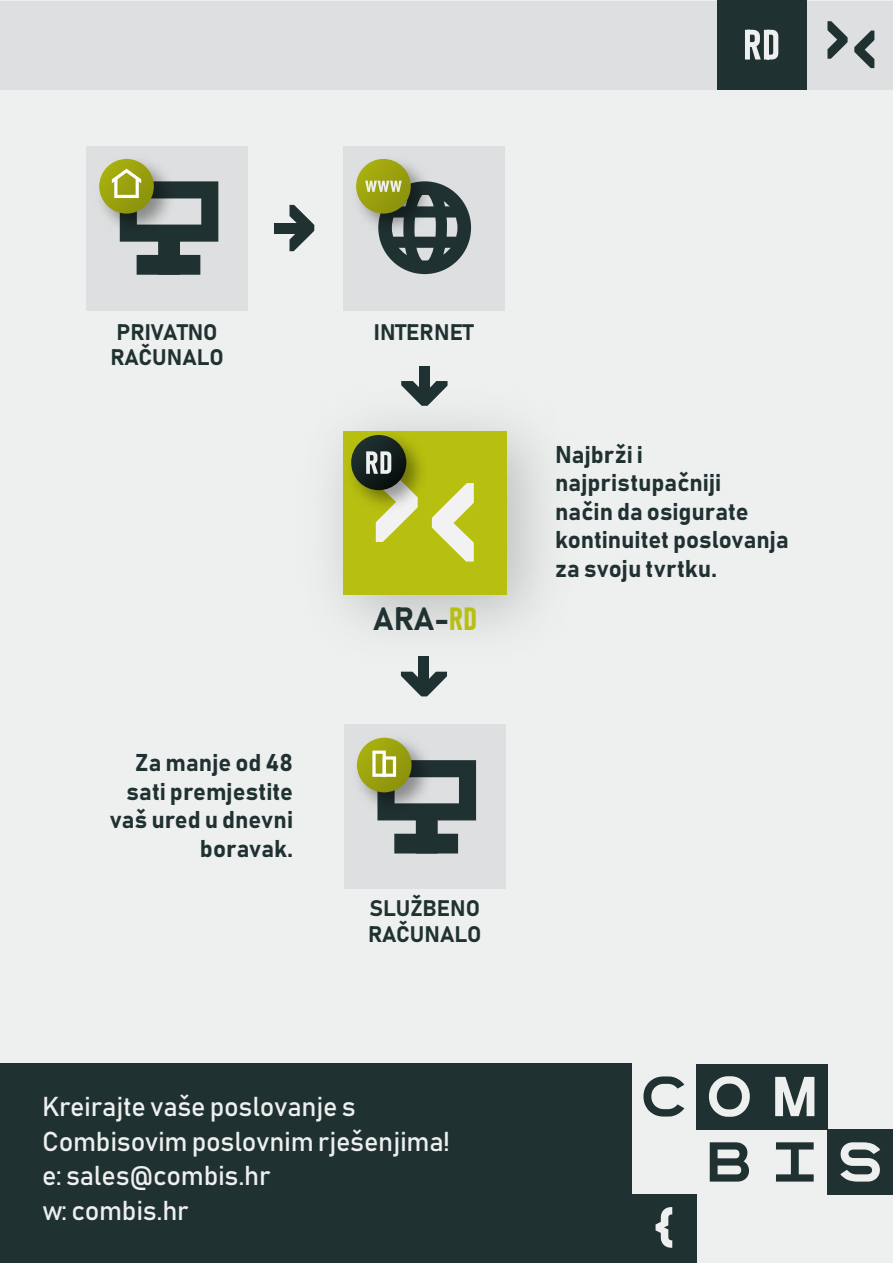
<style>
.page{position:relative;width:893px;height:1263px;background:#eeefef}
.page>*{position:absolute;margin:0;border:0;box-sizing:border-box;transform-origin:0 0}
.t1{font:31.8px "Bahnschrift";color:#203132}
.t2{font:27px/34.5px "Bahnschrift";letter-spacing:-.01em;color:#eeefef}
.t3{font:24px/28.5px "Bahnschrift";color:#203132;text-align:right}
.t4{font:22.2px/25.7px "Bahnschrift";color:#203132}
.s1{font-weight:700;font-stretch:condensed;color:#b7bf10}
</style>
<div class="page">
<div style="left:0;top:1064px;width:631px;height:199px;background:#203132"></div>
<div style="left:631px;top:1195px;width:66px;height:68px;background:#203132"></div>
<svg style="left:655px;top:1207px;width:17px;height:41px"></svg>
<div style="left:827px;top:1129px;width:66px;height:66px;background:#203132"></div>
<svg style="left:840px;top:1142px;width:40px;height:39px"></svg>
<div style="left:762px;top:1064px;width:65px;height:65px;background:#203132"></div>
<svg style="left:643px;top:1076px;width:41px;height:40px"></svg>
<svg style="left:776px;top:1142px;width:38px;height:39px"></svg>
<svg style="left:775px;top:1077px;width:39px;height:39px"></svg>
<svg style="left:710px;top:1142px;width:39px;height:39px"></svg>
<div style="left:697px;top:1064px;width:65px;height:65px;background:#203132"></div>
<svg style="left:709px;top:1076px;width:41px;height:41px"></svg>
<div style="left:0;top:1px;width:893px;height:88px;background:#dddfe0"></div>
<div style="left:717px;top:0;width:89px;height:89px;background:#203132"></div>
<svg style="left:745px;top:30px;width:33px;height:30px"></svg>
<svg style="left:854px;top:31px;width:20px;height:37px"></svg>
<svg style="left:827px;top:21px;width:21px;height:38px"></svg>
<img style="left:333px;top:420px;width:209px;height:256px">
<div style="left:343px;top:431px;width:163px;height:163px;background:#b7bf10"></div>
<svg style="left:432px;top:483px;width:42px;height:78px"></svg>
<img style="left:341px;top:425px;width:93px;height:93px">
<div style="left:351px;top:435px;width:55px;height:55px;background:#1a2929;border-radius:28px"></div>
<svg style="left:366px;top:451px;width:52px;height:91px"></svg>
<div style="left:86px;top:146px;width:162px;height:164px;background:#dddfe0"></div>
<img style="left:99px;top:158px;width:58px;height:62px">
<svg style="left:99px;top:159px;width:55px;height:55px"></svg>
<svg style="left:112px;top:169px;width:106px;height:106px"></svg>
<div style="left:344px;top:725px;width:162px;height:164px;background:#dddfe0"></div>
<img style="left:356px;top:737px;width:62px;height:64px">
<div style="left:357px;top:738px;width:55px;height:54px;background:#a1a90e;border-radius:27px"></div>
<svg style="left:372px;top:750px;width:104px;height:103px"></svg>
<div style="left:343px;top:146px;width:162px;height:164px;background:#dddfe0"></div>
<img style="left:356px;top:158px;width:67px;height:58px">
<svg style="left:356px;top:159px;width:55px;height:55px"></svg>
<svg style="left:365px;top:181px;width:106px;height:94px"></svg>
<svg style="left:289px;top:205px;width:25px;height:46px"></svg>
<div style="left:275px;top:223px;width:32px;height:10px;background:#203132"></div>
<svg style="left:401px;top:381px;width:47px;height:25px"></svg>
<div style="left:419px;top:366px;width:11px;height:32px;background:#203132"></div>
<svg style="left:401px;top:672px;width:46px;height:24px"></svg>
<div style="left:419px;top:657px;width:10px;height:32px;background:#203132"></div>
<p class="t4" style="left:110px;top:319px;width:115px">PRIVATNO<br>RAČUNALO</p>
<p class="t4" style="left:374px;top:319px;width:101px">INTERNET</p>
<p class="t3" style="left:110px;top:748px;width:185px">Za manje od 48 sati premjestite vaš ured u dnevni boravak.</p>
<h1 class="t1" style="left:373px;top:599px;width:106px">ARA-<span class="s1">RD</span></h1>
<p class="t4" style="left:368px;top:895px;width:115px">SLUŽBENO<br>RAČUNALO</p>
<p class="t2" style="left:42px;top:1089px;width:409px">Kreirajte vaše poslovanje s<br>Combisovim poslovnim rješenjima! e: sales@combis.hr<br>w: combis.hr</p>
<p class="t3" style="left:555px;top:440px;width:235px;text-align:left">Najbrži i najpristupačniji<br>način da osigurate kontinuitet poslovanja za svoju tvrtku.</p>
</div>
